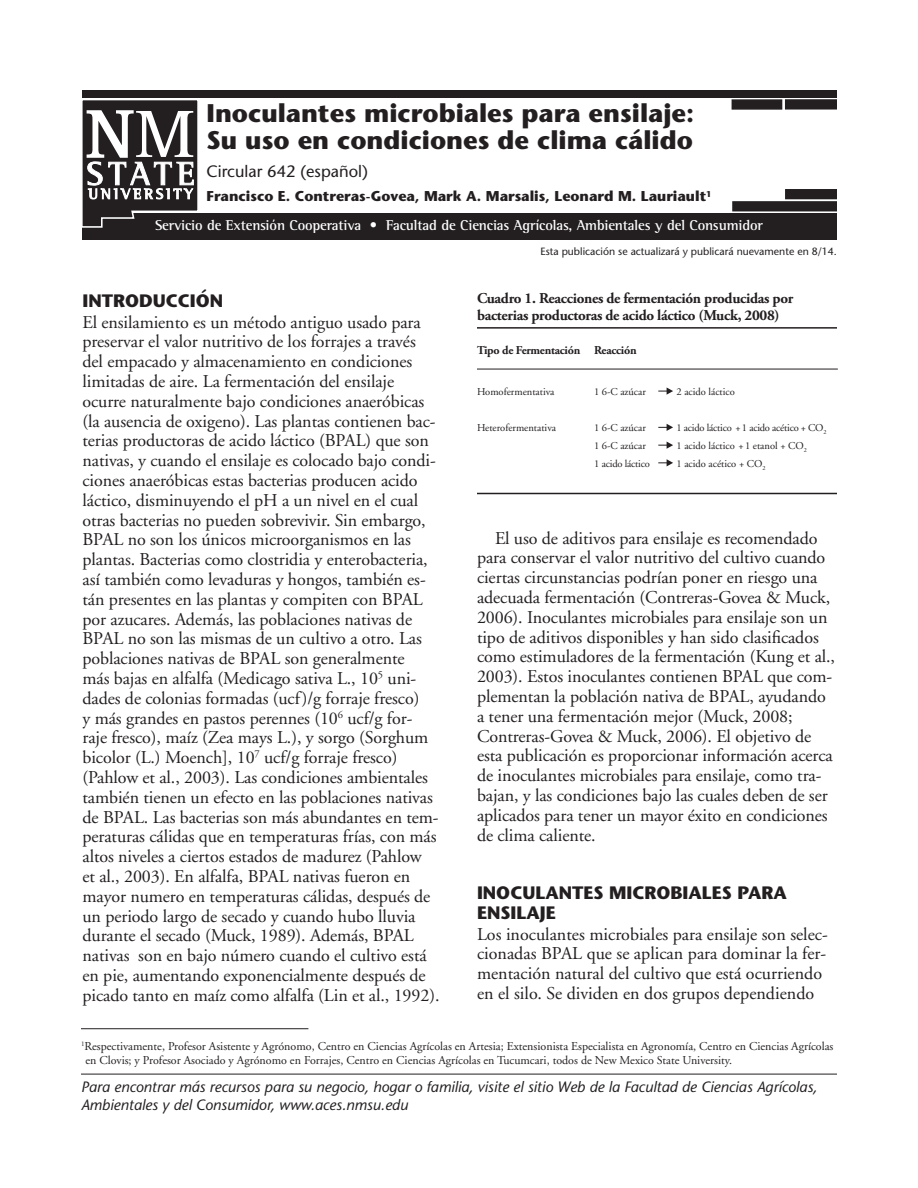
<style>
.page{position:relative;width:918px;height:1188px;background:#fff}
.page>*{position:absolute;margin:0;border:0;box-sizing:border-box;transform-origin:0 0}
.t1{font:700 25.5px "Stone Sans";color:#231f20}
.B_Body_Text_12_13{font:18px/19.8px "Adobe Garamond";letter-spacing:-.005em;color:#231f20}
.B_Body_Text_12_13_no{font:18px/19.8px "Adobe Garamond";color:#231f20}
.B_Subtitle1_12_13_AL{font:700 18px/19.5px "Stone Sans";color:#231f20}
.t2{font:16.5px "Stone Sans";color:#231f20}
.For_more_info{font:italic 15px/18px "Stone Sans";color:#231f20}
.Table_Title{font:700 15px/16.5px "Adobe Garamond Pro";letter-spacing:-.02em;color:#231f20}
.t3{font:700 14.7px "Rotis Semi Serif";letter-spacing:-.01em;color:#fff}
.t4{font:700 14.25px "Stone Sans";color:#231f20}
.Footnote{font:12px/14.4px "Adobe Garamond";color:#231f20}
.Table_Body_Text{font:700 12px "Adobe Garamond Pro";letter-spacing:-.02em;color:#231f20}
.Table_Body_Text-2{font:10.5px "Adobe Garamond";color:#231f20}
.Reissue_Date{font:10.5px "Stone Sans";color:#231f20}
.Table_Body_Text-3{font:10.5px "Adobe Garamond";letter-spacing:-.02em;color:#231f20}
</style>
<div class="page">
<div style="left:82px;top:213px;width:755px;height:27px;background:#231f20"></div>
<svg style="left:82px;top:100px;width:116px;height:128px"></svg>
<div style="left:82px;top:90px;width:755px;height:8px;background:#231f20"></div>
<svg style="left:785px;top:99px;width:52px;height:11px"></svg>
<div style="left:732px;top:99px;width:50px;height:11px;background:#231f20;border:2px solid #231f20"></div>
<svg style="left:732px;top:189px;width:105px;height:22px"></svg>
<hr style="left:81px;top:1074px;width:756px;height:1px;background:#231f20">
<hr style="left:81px;top:1028px;width:227px;height:1px;background:#231f20">
<hr style="left:477px;top:493px;width:360px;height:1px;background:#231f20">
<hr style="left:477px;top:327px;width:360px;height:2px;background:#231f20">
<hr style="left:477px;top:369px;width:361px;height:1px;background:#231f20">
<svg style="left:658px;top:424px;width:15px;height:7px"></svg>
<svg style="left:658px;top:442px;width:15px;height:7px"></svg>
<svg style="left:658px;top:459px;width:15px;height:7px"></svg>
<svg style="left:658px;top:387px;width:15px;height:8px"></svg>
<p class="t1" style="left:207px;top:97px;width:489px">Inoculantes microbiales para ensilaje:</p>
<p class="t1" style="left:207px;top:124px;width:488px">Su uso en condiciones de clima cálido</p>
<p class="t2" style="left:207px;top:162px;width:163px">Circular 642 (español)</p>
<p class="t4" style="left:207px;top:187px;width:506px">Francisco E. Contreras-Govea, Mark A. Marsalis, Leonard M. Lauriault<sup>1</sup></p>
<p class="t3" style="left:155px;top:216px;width:609px">Servicio de Extensión Cooperativa • Facultad de Ciencias Agrícolas, Ambientales y del Consumidor</p>
<p class="Reissue_Date" style="left:541px;top:245px;width:298px">Esta publicación se actualizará y publicará nuevamente en 8/14.</p>
<p class="B_Subtitle1_12_13_AL" style="left:82px;top:290px;width:142px">INTRODUCCIÓN</p>
<p class="B_Body_Text_12_13" style="left:82px;top:312px;width:359px">El ensilamiento es un método antiguo usado para preservar el valor nutritivo de los forrajes a través del empacado y almacenamiento en condiciones limitadas de aire. La fermentación del ensilaje ocurre naturalmente bajo condiciones anaeróbicas (la ausencia de oxigeno). Las plantas contienen bac&shy;terias productoras de acido láctico (BPAL) que son nativas, y cuando el ensilaje es colocado bajo condi&shy;ciones anaeróbicas estas bacterias producen acido láctico, disminuyendo el pH a un nivel en el cual otras bacterias no pueden sobrevivir. Sin embargo, BPAL no son los únicos microorganismos en las plantas. Bacterias como clostridia y enterobacteria, así también como levaduras y hongos, también es&shy;tán presentes en las plantas y compiten con BPAL por azucares. Además, las poblaciones nativas de BPAL no son las mismas de un cultivo a otro. Las poblaciones nativas de BPAL son generalmente<br>más bajas en alfalfa (Medicago sativa L., 10<sup>5</sup> uni&shy;dades de colonias formadas (ucf)/g forraje fresco)<br>y más grandes en pastos perennes (10<sup>6</sup> ucf/g for&shy;raje fresco), maíz (Zea mays L.), y sorgo (Sorghum bicolor (L.) Moench], 10<sup>7</sup> ucf/g forraje fresco) (Pahlow et al., 2003). Las condiciones ambientales también tienen un efecto en las poblaciones nativas de BPAL. Las bacterias son más abundantes en tem&shy;peraturas cálidas que en temperaturas frías, con más altos niveles a ciertos estados de madurez (Pahlow<br>et al., 2003). En alfalfa, BPAL nativas fueron en mayor numero en temperaturas cálidas, después de un periodo largo de secado y cuando hubo lluvia durante el secado (Muck, 1989). Además, BPAL nativas son en bajo número cuando el cultivo está en pie, aumentando exponencialmente después de picado tanto en maíz como alfalfa (Lin et al., 1992).</p>
<p class="Table_Title" style="left:477px;top:290px;width:318px">Cuadro 1. Reacciones de fermentación producidas por bacterias productoras de acido láctico (Muck, 2008)</p>
<p class="Table_Body_Text" style="left:477px;top:343px;width:161px">Tipo de Fermentación Reacción</p>
<p class="Table_Body_Text-2" style="left:477px;top:386px;width:79px">Homofermentativa</p>
<p class="Table_Body_Text-2" style="left:594px;top:386px;width:53px">1 6-C azúcar</p>
<p class="Table_Body_Text-2" style="left:676px;top:386px;width:60px">2 acido láctico</p>
<p class="Table_Body_Text-2" style="left:477px;top:422px;width:81px">Heterofermentativa</p>
<p class="Table_Body_Text-2" style="left:594px;top:422px;width:53px">1 6-C azúcar</p>
<p class="Table_Body_Text-3" style="left:676px;top:422px;width:151px">1 acido láctico + 1 acido acético + CO<sub>2</sub></p>
<p class="Table_Body_Text-2" style="left:594px;top:440px;width:53px">1 6-C azúcar</p>
<p class="Table_Body_Text-2" style="left:676px;top:440px;width:132px">1 acido láctico + 1 etanol + CO<sub>2</sub></p>
<p class="Table_Body_Text-3" style="left:594px;top:458px;width:57px">1 acido láctico</p>
<p class="Table_Body_Text-2" style="left:676px;top:458px;width:91px">1 acido acético + CO<sub>2</sub></p>
<p class="B_Body_Text_12_13" style="left:477px;top:528px;width:360px;text-indent:18px">El uso de aditivos para ensilaje es recomendado para conservar el valor nutritivo del cultivo cuando ciertas circunstancias podrían poner en riesgo una adecuada fermentación (Contreras-Govea &amp; Muck, 2006). Inoculantes microbiales para ensilaje son un tipo de aditivos disponibles y han sido clasificados como estimuladores de la fermentación (Kung et al., 2003). Estos inoculantes contienen BPAL que com&shy;plementan la población nativa de BPAL, ayudando a tener una fermentación mejor (Muck, 2008; Contreras-Govea &amp; Muck, 2006). El objetivo de esta publicación es proporcionar información acerca de inoculantes microbiales para ensilaje, como tra&shy;bajan, y las condiciones bajo las cuales deben de ser aplicados para tener un mayor éxito en condiciones de clima caliente.</p>
<p class="B_Subtitle1_12_13_AL" style="left:477px;top:883px;width:311px">INOCULANTES MICROBIALES PARA<br>ENSILAJE</p>
<p class="B_Body_Text_12_13_no" style="left:477px;top:924px;width:352px">Los inoculantes microbiales para ensilaje son selec&shy;cionadas BPAL que se aplican para dominar la fer&shy;mentación natural del cultivo que está ocurriendo en el silo. Se dividen en dos grupos dependiendo</p>
<p class="Footnote" style="left:86px;top:1039px;width:749px;text-indent:-4px"><sup>1</sup>Respectivamente, Profesor Asistente y Agrónomo, Centro en Ciencias Agrícolas en Artesia; Extensionista Especialista en Agronomía, Centro en Ciencias Agrícolas en Clovis; y Profesor Asociado y Agrónomo en Forrajes, Centro en Ciencias Agrícolas en Tucumcari, todos de New Mexico State University.</p>
<p class="For_more_info" style="left:81px;top:1078px;width:738px">Para encontrar más recursos para su negocio, hogar o familia, visite el sitio Web de la Facultad de Ciencias Agrícolas,<br>Ambientales y del Consumidor, www.aces.nmsu.edu</p>
</div>
